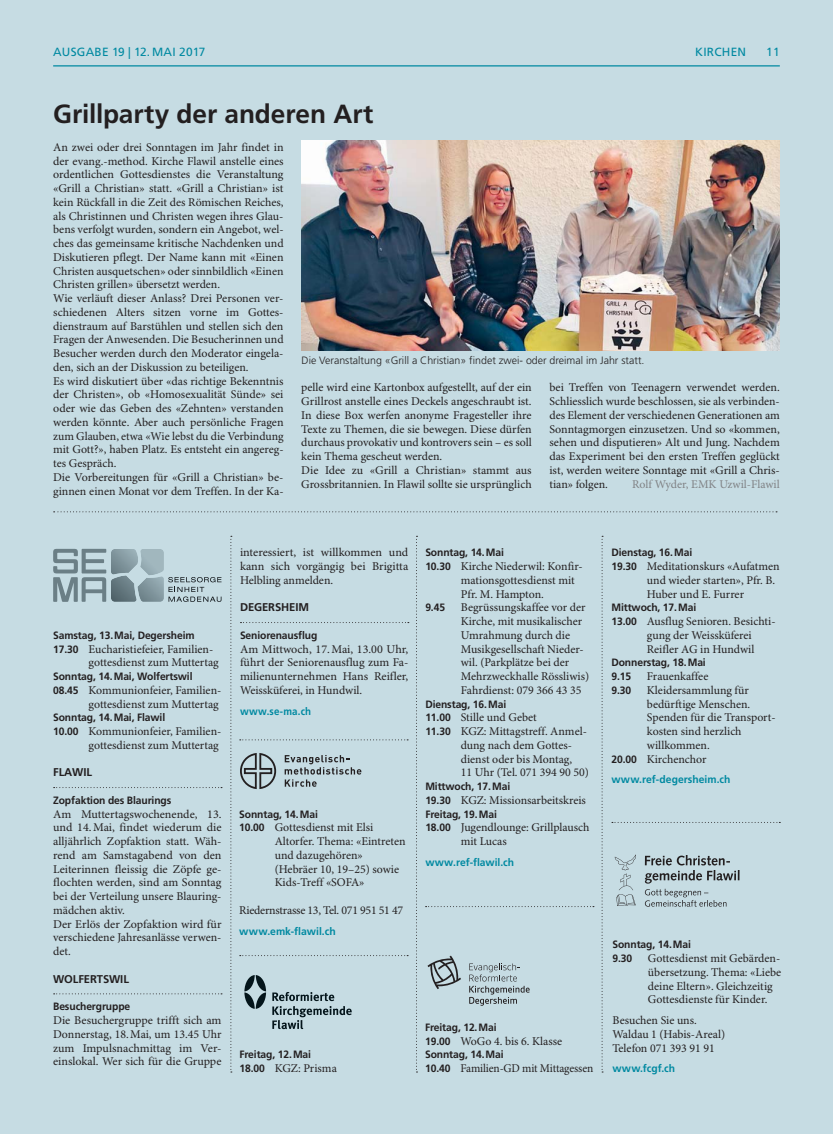
<style>
.page{position:relative;width:833px;height:1134px;background:#c6dce3}
.page>*{position:absolute;margin:0;border:0;box-sizing:border-box;transform-origin:0 0}
.t1{font:700 26.25px "Frutiger LT Std";letter-spacing:-.005em;color:#231f20}
.t2{font:11.88px/13.8px "Minion Pro";color:#231f20}
.t3{font:11.88px "Minion Pro";letter-spacing:-.02em;color:#231f20}
.t4{font:11.88px "Minion Pro";color:#231f20;scale:.96 1}
.t5{font:11.88px "Frutiger LT Std";letter-spacing:.02em;color:#0089a1}
.t6{font:11.88px "Minion Pro";color:#808285}
.t7{font:700 11.25px "Frutiger LT Std";letter-spacing:-.01em;color:#231f20}
.t8{font:700 10.62px/13.8px "Frutiger LT Std";letter-spacing:-.01em;color:#231f20}
.t9{font:300 10.62px "Frutiger LT Std";color:#231f20}
.t10{font:700 10.62px "Frutiger LT Std";letter-spacing:.005em;color:#0089a1}
.t11{font:700 10.62px "Frutiger LT Std";letter-spacing:.005em;color:#0089a1;scale:.92 1}
.s1{font-family:"Frutiger LT Std";font-weight:700;font-size:10.62px}
</style>
<div class="page">
<hr style="left:53px;top:65px;width:727px;height:1px;background:#0089a1">
<svg style="left:230px;top:536px;width:2px;height:536px"></svg>
<svg style="left:601px;top:536px;width:2px;height:536px"></svg>
<svg style="left:416px;top:536px;width:1px;height:536px"></svg>
<svg style="left:54px;top:511px;width:723px;height:1px"></svg>
<img style="left:301px;top:141px;width:479px;height:209px">
<svg style="left:240px;top:739px;width:168px;height:1px"></svg>
<svg style="left:240px;top:955px;width:168px;height:1px"></svg>
<svg style="left:425px;top:906px;width:169px;height:1px"></svg>
<svg style="left:612px;top:822px;width:168px;height:1px"></svg>
<svg style="left:272px;top:992px;width:80px;height:37px"></svg>
<svg style="left:244px;top:975px;width:22px;height:34px"></svg>
<svg style="left:285px;top:755px;width:76px;height:32px"></svg>
<svg style="left:240px;top:753px;width:37px;height:36px"></svg>
<svg style="left:615px;top:854px;width:21px;height:52px"></svg>
<svg style="left:645px;top:855px;width:94px;height:52px"></svg>
<svg style="left:53px;top:549px;width:53px;height:53px"></svg>
<svg style="left:168px;top:577px;width:53px;height:25px"></svg>
<img style="left:111px;top:549px;width:53px;height:53px">
<svg style="left:469px;top:963px;width:60px;height:43px"></svg>
<svg style="left:427px;top:955px;width:34px;height:34px"></svg>
<svg style="left:54px;top:787px;width:168px;height:1px"></svg>
<svg style="left:54px;top:993px;width:168px;height:1px"></svg>
<svg style="left:240px;top:622px;width:169px;height:1px"></svg>
<p class="t5" style="left:53px;top:46px;width:154px">AUSGABE 19 | 12. MAI 2017</p>
<p class="t5" style="left:695px;top:46px;width:52px">KIRCHEN</p>
<p class="t5" style="left:766px;top:46px;width:15px">11</p>
<h1 class="t1" style="left:53px;top:101px;width:322px">Grillparty der anderen Art</h1>
<p class="t2" style="left:53px;top:141px;width:232px">An zwei oder drei Sonntagen im Jahr findet in der evang.-method. Kirche Flawil anstelle eines ordentlichen Gottesdienstes die Veranstaltung «Grill a Christian» statt. «Grill a Christian» ist kein Rückfall in die Zeit des Römischen Reiches, als Christinnen und Christen wegen ihres Glau&shy;bens verfolgt wurden, sondern ein Angebot, wel&shy;ches das gemeinsame kritische Nachdenken und Diskutieren pflegt. Der Name kann mit «Einen Christen ausquetschen» oder sinnbildlich «Einen Christen grillen» übersetzt werden.<br>Wie verläuft dieser Anlass? Drei Personen ver&shy;schiedenen Alters sitzen vorne im Gottes&shy;dienstraum auf Barstühlen und stellen sich den Fragen der Anwesenden. Die Besucherinnen und Besucher werden durch den Moderator eingela&shy;den, sich an der Diskussion zu beteiligen.<br>Es wird diskutiert über «das richtige Bekenntnis der Christen», ob «Homosexualität Sünde» sei oder wie das Geben des «Zehnten» verstanden werden könnte. Aber auch persönliche Fragen zum Glauben, etwa «Wie lebst du die Verbindung mit Gott?», haben Platz. Es entsteht ein angereg&shy;tes Gespräch.<br>Die Vorbereitungen für «Grill a Christian» be&shy;ginnen einen Monat vor dem Treffen. In der Ka-</p>
<p class="t9" style="left:301px;top:355px;width:344px">Die Veranstaltung «Grill a Christian» findet zwei- oder dreimal im Jahr statt.</p>
<p class="t2" style="left:301px;top:382px;width:232px">pelle wird eine Kartonbox aufgestellt, auf der ein Grillrost anstelle eines Deckels angeschraubt ist.<br>In diese Box werfen anonyme Fragesteller ihre Texte zu Themen, die sie bewegen. Diese dürfen durchaus provokativ und kontrovers sein – es soll kein Thema gescheut werden.<br>Die Idee zu «Grill a Christian» stammt aus Grossbritannien. In Flawil sollte sie ursprünglich</p>
<p class="t2" style="left:549px;top:382px;width:232px;text-align:justify">bei Treffen von Teenagern verwendet werden.<br>Schliesslich wurde beschlossen, sie als verbinden&shy;des Element der verschiedenen Generationen am Sonntagmorgen einzusetzen. Und so «kommen, sehen und disputieren» Alt und Jung. Nachdem das Experiment bei den ersten Treffen geglückt ist, werden weitere Sonntage mit «Grill a Chris&shy;tian» folgen.</p>
<p class="t6" style="left:632px;top:479px;width:149px">Rolf Wyder, EMK Uzwil-Flawil</p>
<p class="t8" style="left:53px;top:629px;width:143px">Samstag, 13. Mai, Degersheim</p>
<p class="t2" style="left:89px;top:643px;width:132px;text-indent:-35px"><span class="s1">17.30</span> Eucharistiefeier, Familien&shy;gottesdienst zum Muttertag</p>
<p class="t8" style="left:53px;top:670px;width:141px">Sonntag, 14. Mai, Wolfertswil</p>
<p class="t2" style="left:53px;top:684px;width:170px;text-align:right"><span class="s1">08.45</span> Kommunionfeier, Familien&shy;gottesdienst zum Muttertag</p>
<p class="t8" style="left:53px;top:711px;width:114px">Sonntag, 14. Mai, Flawil</p>
<p class="t2" style="left:53px;top:725px;width:170px;text-align:right"><span class="s1">10.00</span> Kommunionfeier, Familien&shy;gottesdienst zum Muttertag</p>
<p class="t7" style="left:53px;top:767px;width:40px">FLAWIL</p>
<p class="t8" style="left:53px;top:794px;width:120px">Zopfaktion des Blaurings</p>
<p class="t2" style="left:53px;top:808px;width:170px">Am Muttertagswochenende, 13. und 14. Mai, findet wiederum die alljährlich Zopfaktion statt. Wäh&shy;rend am Samstagabend von den<br>Leiterinnen fleissig die Zöpfe ge&shy;flochten werden, sind am Sonntag bei der Verteilung unsere Blauring&shy;mädchen aktiv.<br>Der Erlös der Zopfaktion wird für verschiedene Jahresanlässe verwen&shy;det.</p>
<p class="t7" style="left:53px;top:973px;width:77px">WOLFERTSWIL</p>
<p class="t8" style="left:53px;top:1000px;width:79px">Besuchergruppe</p>
<p class="t2" style="left:53px;top:1014px;width:170px;text-align:justify">Die Besuchergruppe trifft sich am Donnerstag, 18. Mai, um 13.45 Uhr zum Impulsnachmittag im Ver&shy;einslokal. Wer sich für die Gruppe</p>
<p class="t2" style="left:240px;top:547px;width:170px;text-align:justify">interessiert, ist willkommen und kann sich vorgängig bei Brigitta Helbling anmelden.</p>
<p class="t7" style="left:240px;top:602px;width:70px">DEGERSHEIM</p>
<p class="t8" style="left:240px;top:629px;width:79px">Seniorenausflug</p>
<p class="t2" style="left:240px;top:643px;width:170px;text-align:justify">Am Mittwoch, 17. Mai, 13.00 Uhr, führt der Seniorenausflug zum Fa&shy;milienunternehmen Hans Reifler, Weissküferei, in Hundwil.</p>
<p class="t11" style="left:240px;top:706px;width:79px">www.se-ma.ch</p>
<p class="t8" style="left:239px;top:808px;width:80px">Sonntag, 14. Mai</p>
<p class="t2" style="left:275px;top:822px;width:132px;text-indent:-35px"><span class="s1">10.00</span> Gottesdienst mit Elsi<br>Altorfer. Thema: «Eintreten und dazugehören» (Hebräer 10, 19–25) sowie<br>Kids-Treff «SOFA»</p>
<p class="t3" style="left:239px;top:905px;width:165px">Riedernstrasse 13, Tel. 071 951 51 47</p>
<p class="t10" style="left:239px;top:926px;width:98px">www.emk-flawil.ch</p>
<p class="t8" style="left:425px;top:546px;width:80px">Sonntag, 14. Mai</p>
<p class="t2" style="left:461px;top:560px;width:123px;text-indent:-35px"><span class="s1">10.30</span> Kirche Niederwil: Konfir&shy;mationsgottesdienst mit<br>Pfr. M. Hampton.</p>
<p class="t8" style="left:425px;top:601px;width:21px">9.45</p>
<p class="t2" style="left:461px;top:602px;width:130px">Begrüssungskaffee vor der<br>Kirche, mit musikalischer<br>Um rahmung durch die<br>Musikgesellschaft Nieder&shy;wil. (Park plätze bei der<br>Mehrzweckhalle Rössliwis)<br>Fahrdienst: 079 366 43 35</p>
<p class="t8" style="left:425px;top:698px;width:82px">Dienstag, 16. Mai</p>
<p class="t2" style="left:425px;top:712px;width:113px"><span class="s1">11.00</span> Stille und Gebet</p>
<p class="t2" style="left:425px;top:725px;width:163px"><span class="s1">11.30</span> KGZ: Mittagstreff. Anmel-</p>
<p class="t2" style="left:461px;top:739px;width:113px">dung nach dem Gottes-</p>
<p class="t2" style="left:461px;top:753px;width:113px">dienst oder bis Montag,</p>
<p class="t2" style="left:461px;top:767px;width:130px">11 Uhr (Tel. 071 394 90 50)</p>
<p class="t8" style="left:425px;top:780px;width:86px">Mittwoch, 17. Mai</p>
<p class="t2" style="left:425px;top:794px;width:162px"><span class="s1">19.30</span> KGZ: Missionsarbeitskreis</p>
<p class="t8" style="left:425px;top:808px;width:73px">Freitag, 19. Mai</p>
<p class="t2" style="left:461px;top:822px;width:130px;text-indent:-35px"><span class="s1">18.00</span> Jugendlounge: Grillplausch mit Lucas</p>
<p class="t10" style="left:425px;top:857px;width:90px">www.ref-flawil.ch</p>
<p class="t8" style="left:239px;top:1048px;width:73px">Freitag, 12. Mai</p>
<p class="t2" style="left:239px;top:1062px;width:99px"><span class="s1">18.00</span> KGZ: Prisma</p>
<p class="t8" style="left:425px;top:1021px;width:73px">Freitag, 12. Mai</p>
<p class="t2" style="left:425px;top:1035px;width:139px"><span class="s1">19.00</span> WoGo 4. bis 6. Klasse</p>
<p class="t8" style="left:425px;top:1048px;width:80px">Sonntag, 14. Mai</p>
<p class="t4" style="left:425px;top:1064px;width:177px"><span class="s1">10.40</span> Familien-GD mit Mittagessen</p>
<p class="t8" style="left:611px;top:546px;width:82px">Dienstag, 16. Mai</p>
<p class="t2" style="left:647px;top:560px;width:134px;text-indent:-35px"><span class="s1">19.30</span> Meditationskurs «Aufatmen und wieder starten», Pfr. B.<br>Huber und E. Furrer</p>
<p class="t8" style="left:611px;top:601px;width:86px">Mittwoch, 17. Mai</p>
<p class="t2" style="left:647px;top:615px;width:130px;text-indent:-35px"><span class="s1">13.00</span> Ausflug Senioren. Besichti&shy;gung der Weissküferei<br>Reifler AG in Hundwil</p>
<p class="t8" style="left:611px;top:656px;width:96px">Donnerstag, 18. Mai<br>9.15</p>
<p class="t2" style="left:647px;top:670px;width:63px">Frauenkaffee</p>
<p class="t8" style="left:611px;top:684px;width:21px">9.30</p>
<p class="t2" style="left:647px;top:684px;width:103px">Kleidersammlung für</p>
<p class="t2" style="left:647px;top:698px;width:105px">bedürftige Menschen.</p>
<p class="t2" style="left:647px;top:712px;width:130px">Spenden für die Transport-</p>
<p class="t2" style="left:647px;top:725px;width:96px">kosten sind herzlich</p>
<p class="t2" style="left:647px;top:739px;width:64px">willkommen.</p>
<p class="t2" style="left:611px;top:753px;width:97px"><span class="s1">20.00</span> Kirchenchor</p>
<p class="t10" style="left:611px;top:774px;width:120px">www.ref-degersheim.ch</p>
<p class="t8" style="left:612px;top:938px;width:80px">Sonntag, 14. Mai<br>9.30</p>
<p class="t2" style="left:648px;top:952px;width:135px">Gottesdienst mit Gebärden&shy;übersetzung. Thema: «Liebe deine Eltern». Gleichzeitig<br>Gottesdienste für Kinder.</p>
<p class="t2" style="left:612px;top:1014px;width:114px">Besuchen Sie uns.<br>Waldau 1 (Habis-Areal)<br>Telefon 071 393 91 91</p>
<p class="t10" style="left:612px;top:1063px;width:64px">www.fcgf.ch</p>
</div>
